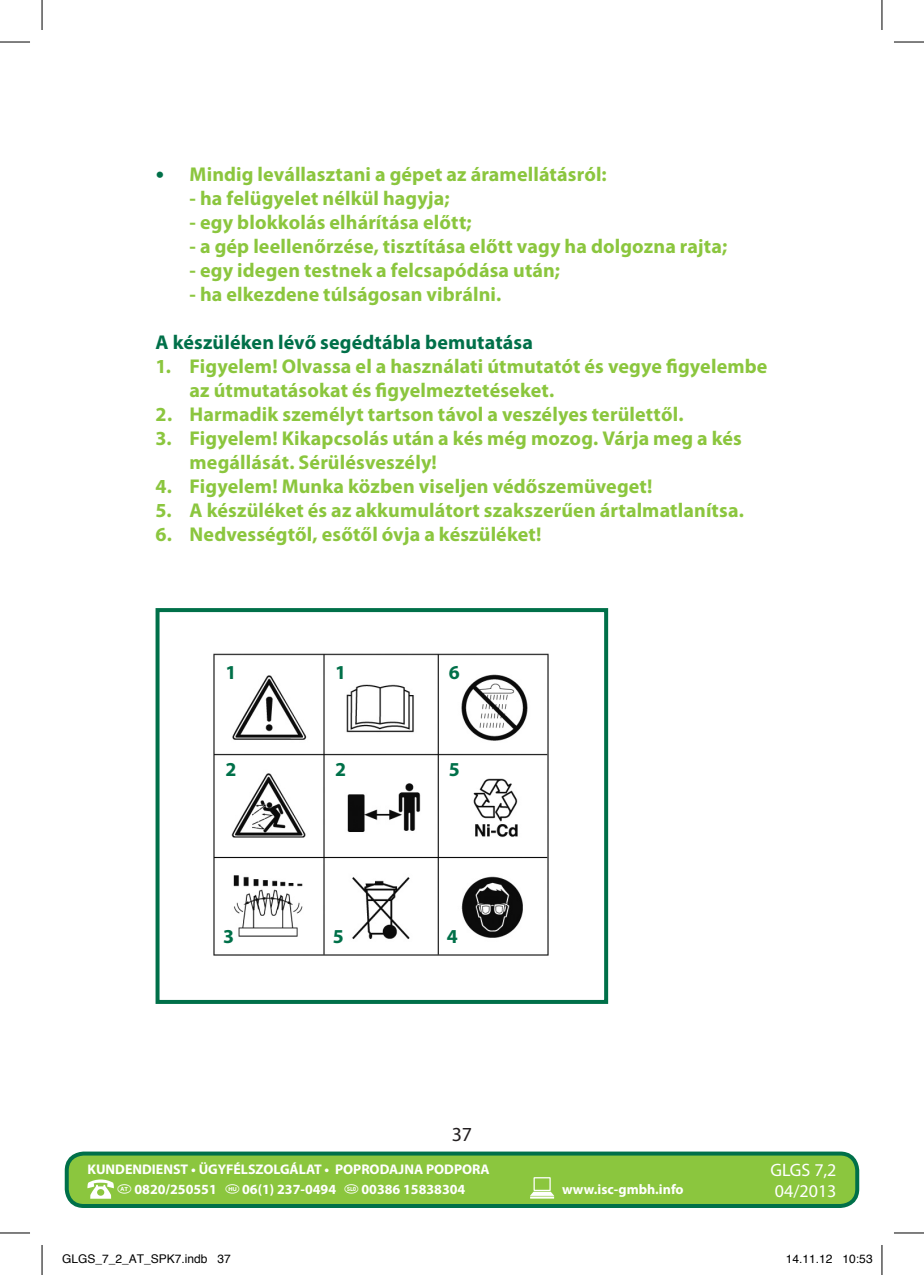
<style>
.page{position:relative;width:924px;height:1275px;background:#fff}
.page>*{position:absolute;margin:0;border:0;box-sizing:border-box;transform-origin:0 0}
.t1{font:700 20px/24px "Myriad Pro";letter-spacing:.005em;color:#8bc63e}
.t2{font:700 20px "Myriad Pro";letter-spacing:.01em;color:#007049}
.t3{font:20px "Myriad Pro";color:#231f20}
.t4{font:700 19.8px "Myriad Pro";color:#007049}
.t5{font:18px/21.6px "Myriad Pro";color:#fff}
.t6{font:700 14px/19.6px "Myriad Pro";color:#fff;text-align:center}
.t7{font:12px "Helvetica";color:#000}
.s1{font-family:"Frutiger";font-size:18px;color:#007049}
</style>
<div class="page">
<div style="left:67px;top:1153px;width:789px;height:53px;background:#8bc63e;border-radius:17px"></div>
<div style="left:65px;top:1151px;width:793px;height:57px;border:4px solid #007049;border-radius:17px"></div>
<svg style="left:530px;top:1177px;width:24px;height:21px"></svg>
<svg style="left:87px;top:1179px;width:27px;height:19px"></svg>
<img style="left:213px;top:653px;width:336px;height:302px">
<div style="left:155px;top:608px;width:453px;height:396px;border:4px solid #007049"></div>
<hr style="left:0;top:42px;width:30px;height:1px;background:#000">
<hr style="left:893px;top:42px;width:30px;height:1px;background:#000">
<hr style="left:0;top:1232px;width:30px;height:1px;background:#000">
<hr style="left:893px;top:1232px;width:30px;height:1px;background:#000">
<hr style="left:42px;top:0;width:1px;height:30px;background:#000">
<hr style="left:42px;top:1245px;width:1px;height:30px;background:#000">
<hr style="left:881px;top:0;width:1px;height:30px;background:#000">
<hr style="left:881px;top:1245px;width:1px;height:30px;background:#000">
<p class="t1" style="left:155px;top:162px;width:452px"><span class="s1">•</span> Mindig levállasztani a gépet az áramellátásról:</p>
<p class="t1" style="left:189px;top:186px;width:261px">- ha felügyelet nélkül hagyja;</p>
<p class="t1" style="left:189px;top:210px;width:283px">- egy blokkolás elhárítása előtt;</p>
<p class="t1" style="left:189px;top:234px;width:539px">- a gép leellenőrzése, tisztítása előtt vagy ha dolgozna rajta;</p>
<p class="t1" style="left:189px;top:258px;width:372px">- egy idegen testnek a felcsapódása után;</p>
<p class="t1" style="left:189px;top:282px;width:313px">- ha elkezdene túlságosan vibrálni.</p>
<p class="t2" style="left:155px;top:331px;width:379px">A készüléken lévő segédtábla bemutatása</p>
<p class="t1" style="left:189px;top:354px;width:579px;text-indent:-34px">1. Figyelem! Olvassa el a használati útmutatót és vegye figyelembe az útmutatásokat és figyelmeztetéseket.</p>
<p class="t1" style="left:155px;top:402px;width:529px">2. Harmadik személyt tartson távol a veszélyes területtől.</p>
<p class="t1" style="left:189px;top:426px;width:553px;text-indent:-34px">3. Figyelem! Kikapcsolás után a kés még mozog. Várja meg a kés megállását. Sérülésveszély!</p>
<p class="t1" style="left:155px;top:474px;width:498px">4. Figyelem! Munka közben viseljen védőszemüveget!</p>
<p class="t1" style="left:155px;top:498px;width:589px">5. A készüléket és az akkumulátort szakszerűen ártalmatlanítsa.</p>
<p class="t1" style="left:155px;top:522px;width:387px">6. Nedvességtől, esőtől óvja a készüléket!</p>
<p class="t4" style="left:225px;top:661px;width:12px">1</p>
<p class="t4" style="left:335px;top:661px;width:12px">1</p>
<p class="t4" style="left:448px;top:661px;width:12px">6</p>
<p class="t4" style="left:225px;top:758px;width:12px">2</p>
<p class="t4" style="left:335px;top:758px;width:12px">2</p>
<p class="t4" style="left:448px;top:758px;width:12px">5</p>
<p class="t4" style="left:223px;top:925px;width:12px">3</p>
<p class="t4" style="left:333px;top:925px;width:12px">5</p>
<p class="t4" style="left:446px;top:925px;width:12px">4</p>
<p class="t3" style="left:451px;top:1123px;width:22px">37</p>
<p class="t6" style="left:87px;top:1160px;width:403px">KUNDENDIENST • ÜGYFÉLSZOLGÁLAT • POPRODAJNA PODPORA <sup>u</sup> 0820/250551 <sup>@</sup> 06(1) 237-0494 <sup>X</sup> 00386 15838304</p>
<p class="t6" style="left:562px;top:1179px;width:123px">www.isc-gmbh.info</p>
<p class="t5" style="left:770px;top:1159px;width:67px">GLGS 7,2<br>04/2013</p>
<p class="t7" style="left:62px;top:1249px;width:170px">GLGS_7_2_AT_SPK7.indb 37</p>
<p class="t7" style="left:785px;top:1249px;width:88px">14.11.12 10:53</p>
</div>
